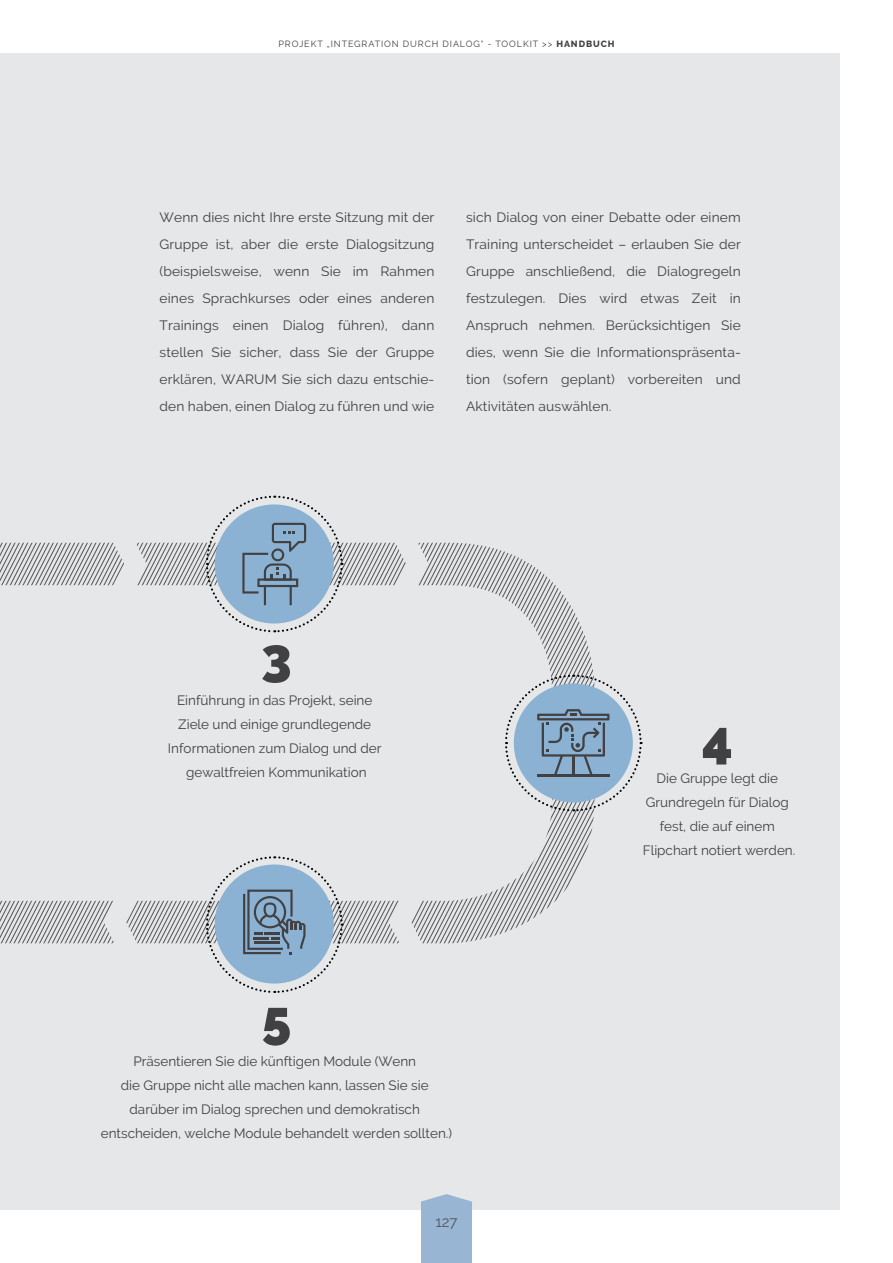
<style>
.page{position:relative;width:893px;height:1263px;background:#fff}
.page>*{position:absolute;margin:0;border:0;box-sizing:border-box;transform-origin:0 0}
.t1{font:900 52.5px "Raleway";color:#414042}
.t2{font:15px "Raleway";color:#58595b}
.t3{font:13.5px/27px "Raleway";color:#414042;text-align:center}
.t4{font:9px "Raleway";letter-spacing:.1em;color:#414042}
.s1{font-weight:800}
</style>
<div class="page">
<div style="left:0;top:53px;width:840px;height:1157px;background:#e6e7e8"></div>
<svg style="left:0;top:543px;width:594px;height:400px"></svg>
<svg style="left:105px;top:542px;width:42px;height:60px"></svg>
<svg style="left:387px;top:542px;width:42px;height:60px"></svg>
<svg style="left:389px;top:884px;width:42px;height:60px"></svg>
<svg style="left:104px;top:884px;width:42px;height:60px"></svg>
<svg style="left:504px;top:674px;width:139px;height:138px"></svg>
<svg style="left:205px;top:495px;width:139px;height:138px"></svg>
<svg style="left:205px;top:855px;width:139px;height:138px"></svg>
<div style="left:421px;top:1194px;width:51px;height:69px;background:#98b5d4"></div>
<p class="t4" style="left:278px;top:39px;width:338px">PROJEKT „INTEGRATION DURCH DIALOG“ - TOOLKIT &gt;&gt; <span class="s1">HANDBUCH</span></p>
<p class="t3" style="left:160px;top:204px;width:276px;text-align:justify">Wenn dies nicht Ihre erste Sitzung mit der Gruppe ist, aber die erste Dialogsitzung (beispielsweise, wenn Sie im Rahmen eines Sprachkurses oder eines anderen Trainings einen Dialog führen), dann stellen Sie sicher, dass Sie der Gruppe erklären, WARUM Sie sich dazu entschie&shy;den haben, einen Dialog zu führen und wie</p>
<p class="t3" style="left:466px;top:204px;width:276px;text-align:justify">sich Dialog von einer Debatte oder einem Training unterscheidet – erlauben Sie der Gruppe anschließend, die Dialogregeln festzulegen. Dies wird etwas Zeit in Anspruch nehmen. Berücksichtigen Sie dies, wenn Sie die Informationspräsenta&shy;tion (sofern geplant) vorbereiten und Aktivitäten auswählen.</p>
<h1 class="t1" style="left:261px;top:626px;width:32px">3</h1>
<p class="t3" style="left:168px;top:688px;width:215px;line-height:24px">Einführung in das Projekt, seine<br>Ziele und einige grundlegende<br>Informationen zum Dialog und der gewaltfreien Kommunikation</p>
<h1 class="t1" style="left:262px;top:989px;width:31px">5</h1>
<p class="t3" style="left:101px;top:1049px;width:353px;line-height:24px">Präsentieren Sie die künftigen Module (Wenn<br>die Gruppe nicht alle machen kann, lassen Sie sie darüber im Dialog sprechen und demokratisch entscheiden, welche Module behandelt werden sollten.)</p>
<p class="t2" style="left:435px;top:1213px;width:24px">127</p>
<h1 class="t1" style="left:702px;top:709px;width:32px">4</h1>
<p class="t3" style="left:643px;top:767px;width:154px;line-height:24px">Die Gruppe legt die<br>Grundregeln für Dialog fest, die auf einem<br>Flipchart notiert werden.</p>
</div>
